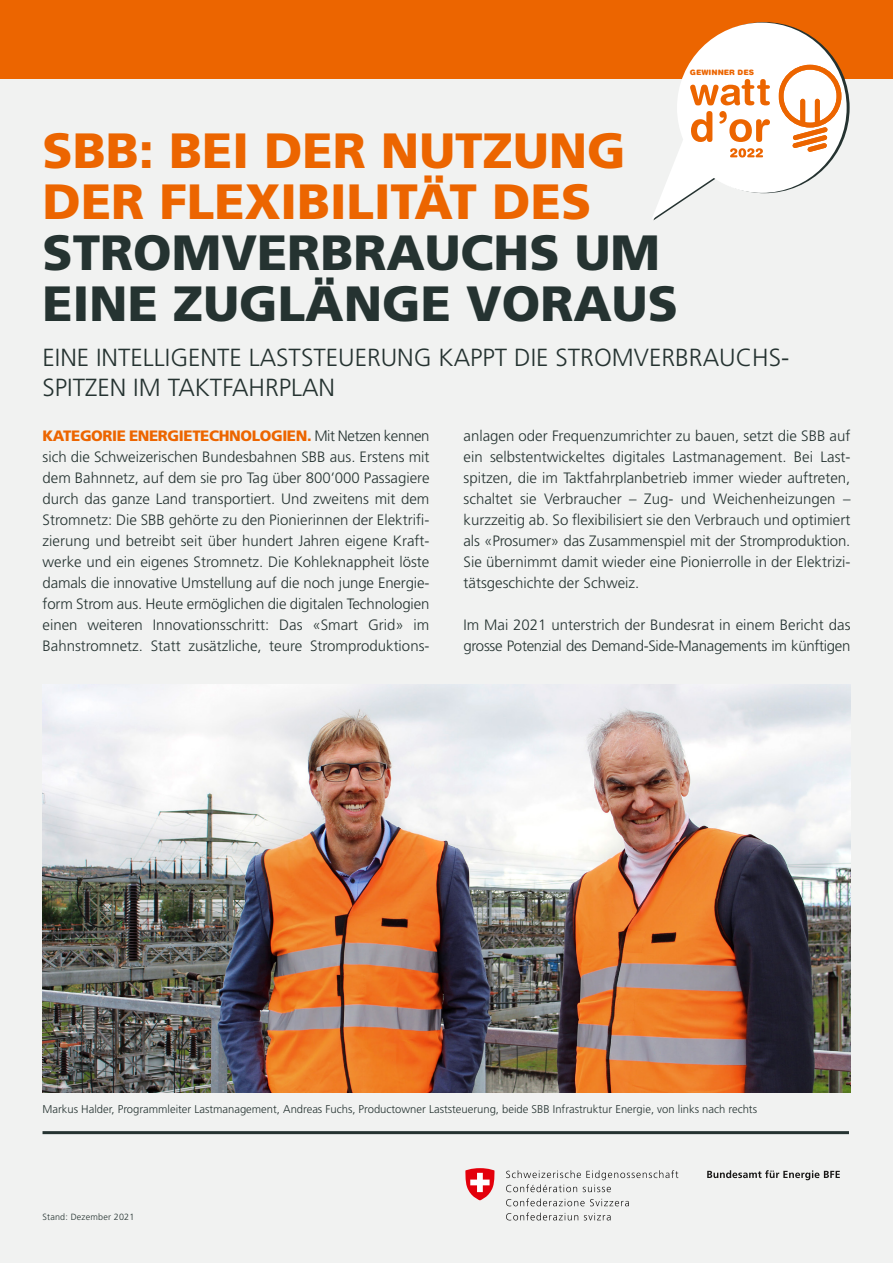
<style>
.page{position:relative;width:893px;height:1263px;background:#f1f2f1}
.page>*{position:absolute;margin:0;border:0;box-sizing:border-box;transform-origin:0 0}
.t1{font:900 49.5px/51px "Frutiger LT Std";color:#ec6500}
.t2{font:900 49.5px/51px "Frutiger LT Std";color:#253331}
.t3{font:300 24.75px/30px "Frutiger LT Std";color:#253331}
.t4{font:300 15px/21px "Frutiger LT Std";color:#253331;text-align:justify}
.t5{font:300 15px/21px "Frutiger LT Std";letter-spacing:-.02em;color:#253331}
.t6{font:300 11.25px "Frutiger LT Std";color:#253331}
.t7{font:300 9px "Frutiger LT Std";letter-spacing:.02em;color:#253331}
.t8{font:900 7.5px "Helvetica Rounded LT Std";color:#ec6500}
.s1{font-weight:900;color:#ec6500}
</style>
<div class="page">
<hr style="left:43px;top:1131px;width:806px;height:3px;background:#253331">
<div style="left:0;top:0;width:893px;height:78px;background:#ec6500"></div>
<svg style="left:707px;top:1170px;width:133px;height:10px"></svg>
<svg style="left:506px;top:1170px;width:172px;height:22px"></svg>
<svg style="left:506px;top:1198px;width:123px;height:8px"></svg>
<svg style="left:506px;top:1212px;width:72px;height:8px"></svg>
<svg style="left:584px;top:1213px;width:27px;height:7px"></svg>
<svg style="left:465px;top:1168px;width:30px;height:32px"></svg>
<img style="left:43px;top:684px;width:807px;height:408px">
<svg style="left:651px;top:22px;width:199px;height:198px"></svg>
<p class="t8" style="left:690px;top:68px;width:66px">GEWINNER DES</p>
<h1 class="t1" style="left:43px;top:125px;width:585px">SBB: BEI DER NUTZUNG<br>DER FLEXIBILITÄT DES</h1>
<h1 class="t2" style="left:43px;top:227px;width:637px">STROMVERBRAUCHS UM<br>EINE ZUGLÄNGE VORAUS</h1>
<h2 class="t3" style="left:43px;top:343px;width:748px">EINE INTELLIGENTE LASTSTEUERUNG KAPPT DIE STROMVERBRAUCHS-<br>SPITZEN IM TAKTFAHRPLAN</h2>
<p class="t4" style="left:463px;top:426px;width:388px">anlagen oder Frequenzumrichter zu bauen, setzt die SBB auf ein selbstentwickeltes digitales Lastmanagement. Bei Last&shy;spitzen, die im Taktfahrplanbetrieb immer wieder auftreten, schaltet sie Verbraucher – Zug- und Weichenheizungen – kurzzeitig ab. So flexibilisiert sie den Verbrauch und optimiert als «Prosumer» das Zusammenspiel mit der Stromproduktion.<br>Sie übernimmt damit wieder eine Pionierrolle in der Elektrizi&shy;tätsgeschichte der Schweiz.</p>
<p class="t5" style="left:463px;top:615px;width:388px">Im Mai 2021 unterstrich der Bundesrat in einem Bericht das grosse Potenzial des Demand-Side-Managements im künftigen</p>
<p class="t4" style="left:43px;top:426px;width:388px"><span class="s1">KATEGORIE ENERGIETECHNOLOGIEN.</span> Mit Netzen kennen sich die Schweizerischen Bundesbahnen SBB aus. Erstens mit dem Bahnnetz, auf dem sie pro Tag über 800’000 Passagiere durch das ganze Land transportiert. Und zweitens mit dem Stromnetz: Die SBB gehörte zu den Pionierinnen der Elektrifi&shy;zierung und betreibt seit über hundert Jahren eigene Kraft&shy;werke und ein eigenes Stromnetz. Die Kohleknappheit löste damals die innovative Umstellung auf die noch junge Energie&shy;form Strom aus. Heute ermöglichen die digitalen Technologien einen weiteren Innovationsschritt: Das «Smart Grid» im Bahnstromnetz. Statt zusätzliche, teure Stromproduktions-</p>
<p class="t6" style="left:43px;top:1103px;width:716px">Markus Halder, Programmleiter Lastmanagement, Andreas Fuchs, Productowner Laststeuerung, beide SBB Infrastruktur Energie, von links nach rechts</p>
<p class="t7" style="left:43px;top:1212px;width:93px">Stand: Dezember 2021</p>
</div>
